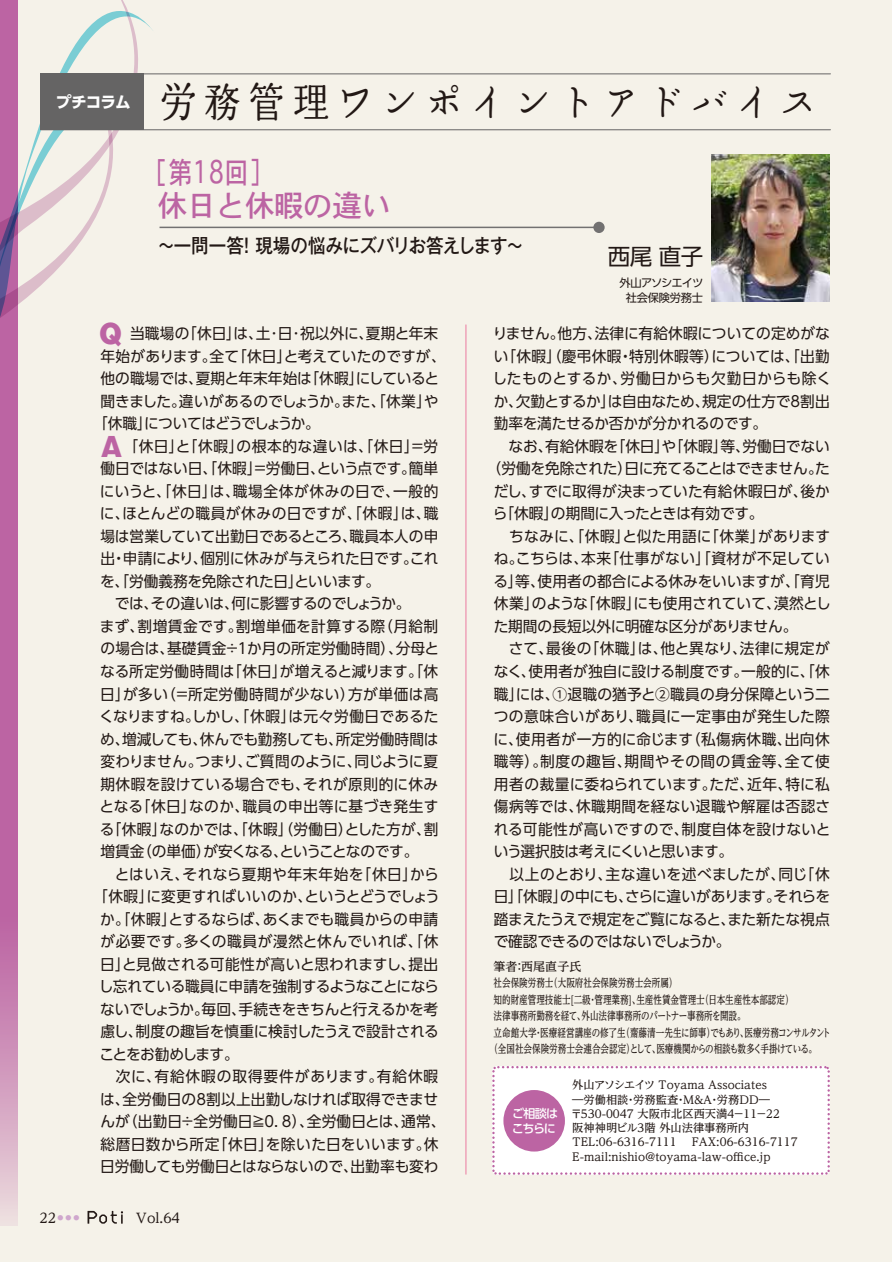
<style>
.page{position:relative;width:893px;height:1262px;background:#fff}
.page>*{position:absolute;margin:0;border:0;box-sizing:border-box;transform-origin:0 0}
.t1{font:40.95px "Marumin Old";letter-spacing:.2em;color:#221815;scale:.9 1}
.t2{font:30px/33px "Osaka";letter-spacing:-.03em;color:#bc64a3;scale:.8 1}
.t3{font:900 25.65px "Gothic MB101 Pro";color:#bc64a3}
.t4{font:22.5px "UD Shin Go Pro";color:#221815}
.t5{font:500 19.5px "Gothic MB101 Pro";letter-spacing:-.02em;color:#221815;scale:.9 1}
.t6{font:700 15.75px "UD Shin Go Pro";letter-spacing:-.06em;color:#fff}
.t7{font:15px "UD Shin Go Pro";color:#221815}
.t8{font:15px "UD Shin Go Pro";letter-spacing:.025em;color:#221815}
.t9{font:15px "UD Shin Go Pro";letter-spacing:.03em;color:#221815}
.t10{font:15px "UD Shin Go Pro";letter-spacing:-.03em;color:#221815}
.t11{font:15px "UD Shin Go Pro";letter-spacing:.02em;color:#221815}
.t12{font:15px "UD Shin Go Pro";letter-spacing:.035em;color:#221815}
.t13{font:15px "UD Shin Go Pro";letter-spacing:-.025em;color:#221815}
.t14{font:15px "UD Shin Go Pro";letter-spacing:-.035em;color:#221815}
.t15{font:15px "UD Shin Go Pro";letter-spacing:.04em;color:#221815}
.t16{font:15px "UD Shin Go Pro";letter-spacing:-.02em;color:#221815}
.t17{font:15px "UD Shin Go Pro";letter-spacing:-.04em;color:#221815}
.t18{font:15px "UD Shin Go Pro";letter-spacing:.06em;color:#221815}
.t19{font:15px "UD Shin Go Pro";letter-spacing:-.085em;color:#221815}
.t20{font:15px "UD Shin Go Pro";letter-spacing:-.045em;color:#221815}
.t21{font:15px "UD Shin Go Pro";letter-spacing:-.07em;color:#221815}
.t22{font:500 13.5px "UD Reimin Pro";color:#221815}
.t23{font:500 12px "UD Reimin Pro";color:#221815}
.t24{font:500 12px/15px "UD Shin Go Pro";letter-spacing:-.085em;color:#fff}
.t25{font:500 11.25px "UD Reimin Pro";color:#221815;scale:.76 1}
.t26{font:500 11.25px/14.2px "UD Reimin Pro";color:#221815}
.t27{font:11.25px/15px "UD Shin Go Pro";letter-spacing:-.025em;color:#221815;text-align:center}
.t28{font:500 6px "UD Reimin Pro";color:#cfa7cd}
.s1{font-family:"UD Reimin Pro"}
</style>
<div class="page">
<div style="left:0;top:0;width:892px;height:1261px;background:#f5f2e9"></div>
<img style="left:711px;top:154px;width:119px;height:148px">
<hr style="left:466px;top:325px;width:1px;height:849px;background:#ec7aa1">
<hr style="left:160px;top:227px;width:439px;height:1px;background:#727171">
<div style="left:593px;top:222px;width:12px;height:11px;background:#727171;border-radius:50%"></div>
<div style="left:492px;top:1066px;width:338px;height:108px;background:#fff"></div>
<div style="left:503px;top:1090px;width:62px;height:61px;background:#bc64a3;border-radius:50%"></div>
<svg style="left:0;top:436px;width:18px;height:789px;background:#c479ad"></svg>
<svg style="left:0;top:0;width:138px;height:131px"></svg>
<svg style="left:0;top:73px;width:132px;height:363px"></svg>
<hr style="left:41px;top:129px;width:789px;height:1px;background:#656464">
<hr style="left:41px;top:73px;width:789px;height:1px;background:#656464">
<div style="left:41px;top:74px;width:103px;height:56px;background:#656464"></div>
<svg style="left:88px;top:1210px;width:35px;height:13px"></svg>
<p class="t6" style="left:56px;top:89px;width:77px">プチコラム</p>
<h1 class="t1" style="left:160px;top:81px;width:732px">労務管理ワンポイントアドバイス</h1>
<h2 class="t2" style="left:157px;top:155px;width:294px;text-indent:-15px">［第18回］<br>休日と休暇の違い</h2>
<h3 class="t5" style="left:158px;top:229px;width:408px">～一問一答！ 現場の悩みにズバリお答えします～</h3>
<h3 class="t4" style="left:608px;top:238px;width:97px">西尾 直子</h3>
<p class="t27" style="left:619px;top:274px;width:85px">外山アソシエイツ社会保険労務士</p>
<h3 class="t3" style="left:100px;top:313px;width:24px">Q</h3>
<p class="t7" style="left:100px;top:321px;width:339px"><span class="s1">　　</span>当職場の「休日」は、土･日･祝以外に、夏期と年末</p>
<p class="t7" style="left:100px;top:344px;width:347px">年始があります。全て「休日」と考えていたのですが、</p>
<p class="t7" style="left:100px;top:366px;width:340px">他の職場では、夏期と年末年始は「休暇」にしていると</p>
<p class="t16" style="left:100px;top:389px;width:340px">聞きました。違いがあるのでしょうか。また、「休業」や</p>
<p class="t19" style="left:93px;top:411px;width:228px">「休職」についてはどうでしょうか。</p>
<p class="t12" style="left:100px;top:434px;width:339px">　　「休日」と「休暇」の根本的な違いは、「休日」＝労</p>
<p class="t7" style="left:100px;top:456px;width:339px">働日ではない日、「休暇」＝労働日、という点です。簡単</p>
<p class="t15" style="left:100px;top:479px;width:340px">にいうと、「休日」は、職場全体が休みの日で、一般的</p>
<p class="t8" style="left:100px;top:501px;width:340px">に、ほとんどの職員が休みの日ですが、「休暇」は、職</p>
<p class="t7" style="left:100px;top:524px;width:339px">場は営業していて出勤日であるところ、職員本人の申</p>
<p class="t7" style="left:100px;top:546px;width:340px">出・申請により、個別に休みが与えられた日です。これ</p>
<p class="t13" style="left:100px;top:569px;width:282px">を、「労働義務を免除された日」といいます。</p>
<p class="t10" style="left:100px;top:591px;width:312px">　では、その違いは、何に影響するのでしょうか。</p>
<p class="t8" style="left:100px;top:614px;width:340px">まず、割増賃金です。割増単価を計算する際（月給制</p>
<p class="t7" style="left:100px;top:636px;width:340px">の場合は、基礎賃金÷１か月の所定労働時間）、分母と</p>
<p class="t7" style="left:100px;top:659px;width:340px">なる所定労働時間は「休日」が増えると減ります。「休</p>
<p class="t12" style="left:100px;top:681px;width:340px">日」が多い（＝所定労働時間が少ない）方が単価は高</p>
<p class="t7" style="left:99px;top:704px;width:341px">くなりますね。しかし、「休暇」は元々労働日であるた</p>
<p class="t7" style="left:100px;top:726px;width:340px">め、増減しても、休んでも勤務しても、所定労働時間は</p>
<p class="t14" style="left:100px;top:749px;width:339px">変わりません。つまり、ご質問のように、同じように夏</p>
<p class="t11" style="left:100px;top:771px;width:339px">期休暇を設けている場合でも、それが原則的に休み</p>
<p class="t9" style="left:100px;top:794px;width:341px">となる「休日」なのか、職員の申出等に基づき発生す</p>
<p class="t7" style="left:100px;top:816px;width:340px">る「休暇」なのかでは、「休暇」（労働日）とした方が、割</p>
<p class="t10" style="left:100px;top:839px;width:320px">増賃金（の単価）が安くなる、ということなのです。</p>
<p class="t9" style="left:100px;top:861px;width:340px">　とはいえ、それなら夏期や年末年始を「休日」から</p>
<p class="t7" style="left:93px;top:884px;width:348px">「休暇」に変更すればいいのか、というとどうでしょう</p>
<p class="t7" style="left:100px;top:906px;width:340px">か。「休暇」とするならば、あくまでも職員からの申請</p>
<p class="t9" style="left:100px;top:929px;width:339px">が必要です。多くの職員が漫然と休んでいれば、「休</p>
<p class="t7" style="left:100px;top:951px;width:340px">日」と見做される可能性が高いと思われますし、提出</p>
<p class="t10" style="left:99px;top:974px;width:342px">し忘れている職員に申請を強制するようなことになら</p>
<p class="t17" style="left:100px;top:996px;width:340px">ないでしょうか。毎回、手続きをきちんと行えるかを考</p>
<p class="t7" style="left:100px;top:1019px;width:340px">慮し、制度の趣旨を慎重に検討したうえで設計される</p>
<p class="t21" style="left:100px;top:1041px;width:141px">ことをお勧めします。</p>
<p class="t18" style="left:100px;top:1064px;width:339px">　次に、有給休暇の取得要件があります。有給休暇</p>
<p class="t7" style="left:100px;top:1086px;width:340px">は、全労働日の8割以上出勤しなければ取得できませ</p>
<p class="t7" style="left:100px;top:1109px;width:347px">んが（出勤日÷全労働日≧0．8）、全労働日とは、通常、</p>
<p class="t8" style="left:100px;top:1131px;width:339px">総暦日数から所定「休日」を除いた日をいいます。休</p>
<p class="t7" style="left:100px;top:1154px;width:340px">日労働しても労働日とはならないので、出勤率も変わ</p>
<h3 class="t3" style="left:101px;top:425px;width:22px">A</h3>
<p class="t22" style="left:40px;top:1206px;width:18px">22</p>
<p class="t28" style="left:57px;top:1212px;width:23px">● ● ●</p>
<p class="t22" style="left:136px;top:1206px;width:45px">Vol.64</p>
<p class="t7" style="left:493px;top:321px;width:339px">りません。他方、法律に有給休暇についての定めがな</p>
<p class="t11" style="left:494px;top:344px;width:337px">い「休暇」（慶弔休暇・特別休暇等）については、「出勤</p>
<p class="t8" style="left:492px;top:366px;width:340px">したものとするか、労働日からも欠勤日からも除く</p>
<p class="t7" style="left:494px;top:389px;width:338px">か、欠勤とするか」は自由なため、規定の仕方で8割出</p>
<p class="t7" style="left:494px;top:411px;width:275px">勤率を満たせるか否かが分かれるのです。</p>
<p class="t7" style="left:494px;top:434px;width:337px">　なお、有給休暇を「休日」や「休暇」等、労働日でない</p>
<p class="t13" style="left:487px;top:456px;width:345px">（労働を免除された）日に充てることはできません。た</p>
<p class="t7" style="left:494px;top:479px;width:338px">だし、すでに取得が決まっていた有給休暇日が、後か</p>
<p class="t10" style="left:493px;top:501px;width:272px">ら「休暇」の期間に入ったときは有効です。</p>
<p class="t8" style="left:494px;top:524px;width:338px">　ちなみに、「休暇」と似た用語に「休業」があります</p>
<p class="t9" style="left:494px;top:546px;width:338px">ね。こちらは、本来「仕事がない」「資材が不足してい</p>
<p class="t7" style="left:493px;top:569px;width:338px">る」等、使用者の都合による休みをいいますが、「育児</p>
<p class="t7" style="left:494px;top:591px;width:338px">休業」のような「休暇」にも使用されていて、漠然とし</p>
<p class="t7" style="left:494px;top:614px;width:305px">た期間の長短以外に明確な区分がありません。</p>
<p class="t8" style="left:494px;top:636px;width:337px">　さて、最後の「休職」は、他と異なり、法律に規定が</p>
<p class="t7" style="left:494px;top:659px;width:337px">なく、使用者が独自に設ける制度です。一般的に、「休</p>
<p class="t7" style="left:494px;top:681px;width:337px">職」には、①退職の猶予と②職員の身分保障という二</p>
<p class="t12" style="left:494px;top:704px;width:337px">つの意味合いがあり、職員に一定事由が発生した際</p>
<p class="t9" style="left:493px;top:726px;width:338px">に、使用者が一方的に命じます（私傷病休職、出向休</p>
<p class="t15" style="left:494px;top:749px;width:337px">職等）。制度の趣旨、期間やその間の賃金等、全て使</p>
<p class="t7" style="left:494px;top:771px;width:337px">用者の裁量に委ねられています。ただ、近年、特に私</p>
<p class="t11" style="left:494px;top:794px;width:338px">傷病等では、休職期間を経ない退職や解雇は否認さ</p>
<p class="t11" style="left:494px;top:816px;width:338px">れる可能性が高いですので、制度自体を設けないと</p>
<p class="t20" style="left:494px;top:839px;width:241px">いう選択肢は考えにくいと思います。</p>
<p class="t8" style="left:494px;top:861px;width:337px">　以上のとおり、主な違いを述べましたが、同じ「休</p>
<p class="t14" style="left:494px;top:884px;width:338px">日」「休暇」の中にも、さらに違いがあります。それらを</p>
<p class="t13" style="left:494px;top:906px;width:337px">踏まえたうえで規定をご覧になると、また新たな視点</p>
<p class="t10" style="left:494px;top:929px;width:238px">で確認できるのではないでしょうか。</p>
<p class="t23" style="left:494px;top:957px;width:89px">筆者：西尾直子氏</p>
<p class="t25" style="left:494px;top:973px;width:243px">社会保険労務士（大阪府社会保険労務士会所属）</p>
<p class="t25" style="left:494px;top:990px;width:396px">知的財産管理技能士[二級・管理業務]、生産性賃金管理士（日本生産性本部認定）</p>
<p class="t25" style="left:494px;top:1006px;width:333px">法律事務所勤務を経て、外山法律事務所のパートナー事務所を開設。</p>
<p class="t25" style="left:494px;top:1023px;width:445px">立命館大学・医療経営講座の修了生（齋藤清一先生に師事）でもあり、医療労務コンサルタント</p>
<p class="t25" style="left:489px;top:1039px;width:433px">（全国社会保険労務士会連合会認定）として、医療機関からの相談も数多く手掛けている。</p>
<p class="t24" style="left:512px;top:1105px;width:48px">ご相談はこちらに</p>
<p class="t26" style="left:571px;top:1077px;width:228px">外山アソシエイツ Toyama Associates<br>―労働相談・労務監査・M＆A・労務DD―〒530-0047 大阪市北区西天満４－１１－２２<br>阪神神明ビル３階 外山法律事務所内<br>TEL:06-6316-7111 　FAX:06-6316-7117<br>E-mail:nishio@toyama-law-office.jp</p>
</div>
